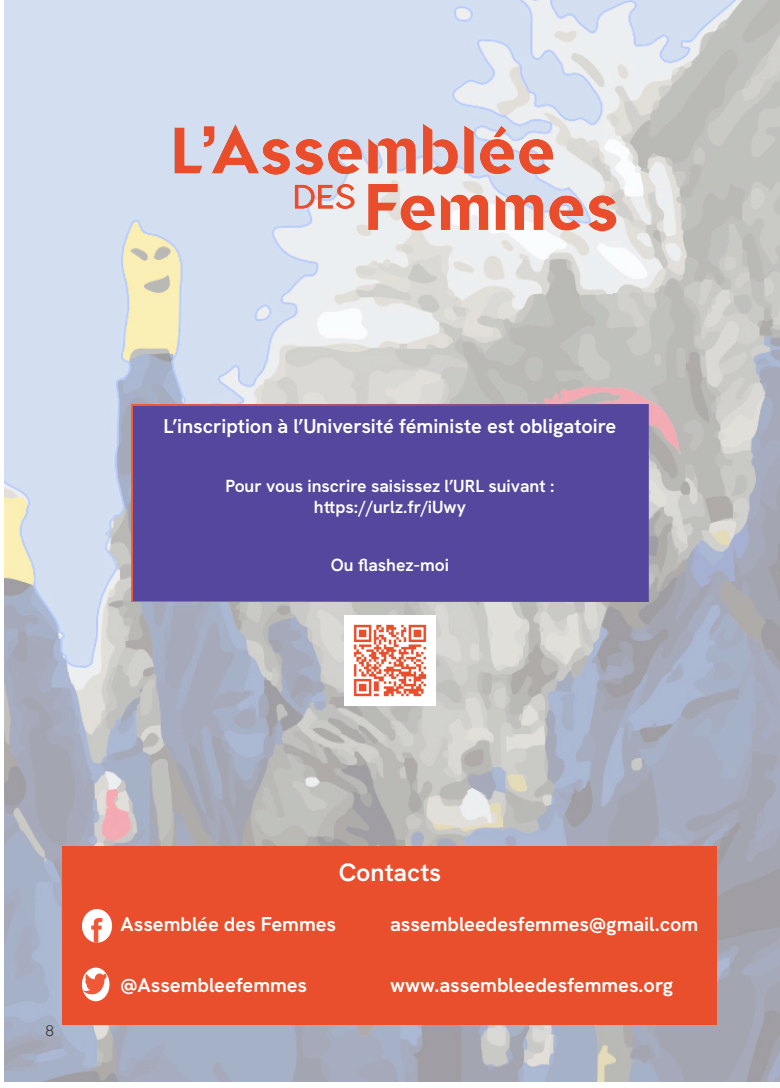
<style>
.page{position:relative;width:780px;height:1088px;background:#fff}
.page>*{position:absolute;margin:0;border:0;box-sizing:border-box;transform-origin:0 0}
.t1{font:700 25px "HK Grotesk";letter-spacing:-.005em;color:#fff}
.t2{font:700 20px "HK Grotesk";letter-spacing:-.005em;color:#fff}
.t3{font:700 17.5px "HK Grotesk";letter-spacing:-.005em;color:#fff}
.t4{font:300 15px "Briery";color:#231f20}
</style>
<div class="page">
<img style="left:5px;top:0;width:775px;height:1081px">
<div style="left:63px;top:846px;width:654px;height:179px;background:#e94f2d"></div>
<div style="left:82px;top:967px;width:27px;height:34px;background:#fff;border-radius:50%"></div>
<svg style="left:82px;top:909px;width:30px;height:88px"></svg>
<img style="left:160px;top:63px;width:470px;height:222px">
<div style="left:131px;top:404px;width:517px;height:198px;background:#54479d"></div>
<img style="left:345px;top:616px;width:90px;height:90px">
<p class="t2" style="left:164px;top:410px;width:454px">L’inscription à l’Université féministe est obligatoire</p>
<p class="t3" style="left:225px;top:473px;width:330px">Pour vous inscrire saisissez l’URL suivant :</p>
<p class="t3" style="left:314px;top:494px;width:153px">https://urlz.fr/iUwy</p>
<p class="t3" style="left:331px;top:552px;width:120px">Ou flashez-moi</p>
<p class="t4" style="left:45px;top:1021px;width:10px">8</p>
<p class="t1" style="left:339px;top:853px;width:104px">Contacts</p>
<p class="t2" style="left:120px;top:909px;width:217px">Assemblée des Femmes</p>
<p class="t2" style="left:120px;top:970px;width:188px">@Assembleefemmes</p>
<p class="t2" style="left:390px;top:909px;width:310px">assembleedesfemmes@gmail.com</p>
<p class="t2" style="left:390px;top:970px;width:285px">www.assembleedesfemmes.org</p>
</div>
